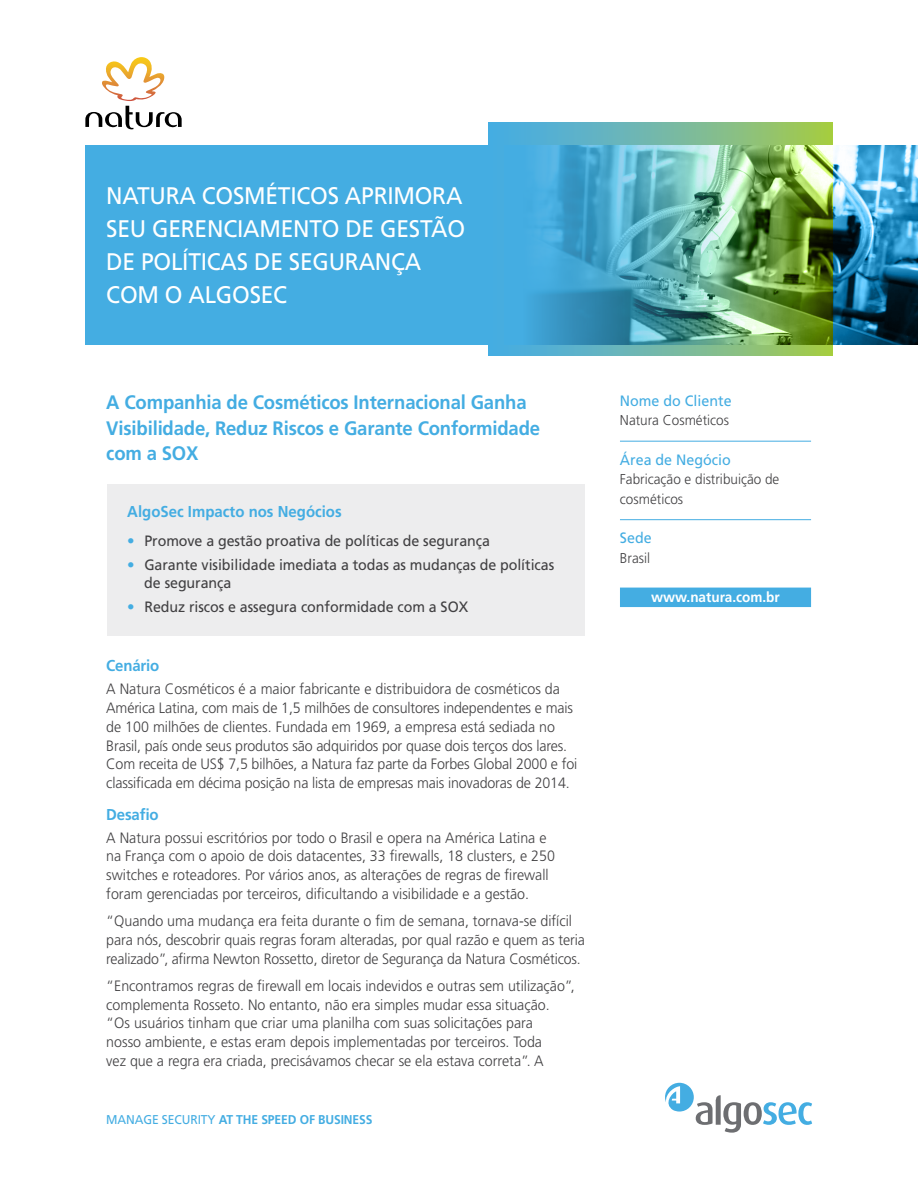
<style>
.page{position:relative;width:918px;height:1188px;background:#fff}
.page>*{position:absolute;margin:0;border:0;box-sizing:border-box;transform-origin:0 0}
.Page_Header{font:24px/33px "Frutiger LT Std";letter-spacing:-.01em;color:#fff;scale:.95 1}
.t1{font:700 19.5px/25.5px "Frutiger LT Std";letter-spacing:-.01em;color:#44ade2;scale:.95 1}
.Head_A_Business_impa{font:700 15.75px "Frutiger LT Std";color:#44ade2;scale:.95 1}
.L3_Sub{font:700 15.75px "Frutiger LT Std";letter-spacing:-.01em;color:#44ade2;scale:.95 1}
.L2_text{font:300 15px/18.8px "Frutiger LT Std";color:#414042;scale:.95 1}
.t2{font:15px "Frutiger LT Std";letter-spacing:-.005em;color:#414042;scale:.95 1}
.Right_sidebar_subs{font:15px "Frutiger LT Std";color:#44ade2;scale:.95 1}
.Right_sidebar_1st_li{font:15px "Frutiger LT Std";color:#44ade2;scale:.95 1}
.Right_sidebar_subs-2{font:15px "Frutiger LT Std";color:#44ade2}
.Right_sidebar_text{font:300 14.25px/19.5px "Frutiger LT Std";color:#414042;scale:.95 1}
.reverse_from_band{font:700 14.25px "Frutiger LT Std";color:#fff;scale:.95 1}
.t3{font:700 12.75px "Frutiger LT Std";letter-spacing:-.01em;color:#44ade2;scale:.95 1}
.s1{font-weight:400}
</style>
<div class="page">
<div style="left:107px;top:485px;width:477px;height:151px;background:#ededee"></div>
<div style="left:85px;top:145px;width:833px;height:200px;background:#44ade2"></div>
<svg style="left:489px;top:122px;width:344px;height:233px"></svg>
<hr style="left:620px;top:441px;width:191px;height:1px;background:#44ade2">
<hr style="left:620px;top:519px;width:191px;height:1px;background:#44ade2">
<div style="left:620px;top:588px;width:191px;height:19px;background:#44ade2"></div>
<img style="left:757px;top:145px;width:161px;height:200px">
<img style="left:504px;top:145px;width:253px;height:200px">
<svg style="left:85px;top:57px;width:97px;height:73px"></svg>
<svg style="left:665px;top:1083px;width:147px;height:50px"></svg>
<p class="Page_Header" style="left:106px;top:180px;width:379px">NATURA COSMÉTICOS APRIMORA<br>SEU GERENCIAMENTO DE GESTÃO<br>DE POLÍTICAS DE SEGURANÇA<br>COM O ALGOSEC</p>
<p class="t1" style="left:106px;top:390px;width:458px">A Companhia de Cosméticos Internacional Ganha<br>Visibilidade, Reduz Riscos e Garante Conformidade com a SOX</p>
<p class="Head_A_Business_impa" style="left:127px;top:503px;width:227px">AlgoSec Impacto nos Negócios</p>
<p class="t2" style="left:144px;top:532px;width:365px">Promove a gestão proativa de políticas de segurança</p>
<p class="Right_sidebar_subs-2" style="left:127px;top:532px;width:9px">•</p>
<p class="Right_sidebar_subs-2" style="left:127px;top:556px;width:9px">•</p>
<p class="Right_sidebar_subs-2" style="left:127px;top:598px;width:9px">•</p>
<p class="t2" style="left:144px;top:556px;width:433px">Garante visibilidade imediata a todas as mudanças de políticas</p>
<p class="t2" style="left:144px;top:574px;width:93px">de segurança</p>
<p class="t2" style="left:144px;top:598px;width:342px">Reduz riscos e assegura conformidade com a SOX</p>
<p class="L3_Sub" style="left:106px;top:657px;width:57px">Cenário</p>
<p class="L2_text" style="left:106px;top:680px;width:497px">A Natura Cosméticos aé maior fabricante e distribuidora de cosméticos da América Latina, com mais de 1,5 milhões de consultores independentes e mais de 100 milhões de clientes. Fundada em 1969, a empresa está sediada no Brasil, país onde seus produtos são adquiridos por quase dois terços dos lares.<br>Com receita de US$ 7,5 bilhões a, Natura faz parte da Forbes Global 2000 e foi classificada em décima posição na lista de empresas mais inovadoras de 2014.</p>
<p class="L3_Sub" style="left:106px;top:805px;width:57px">Desafio</p>
<p class="L2_text" style="left:106px;top:828px;width:474px">A Natura possui escritórios por todo o Brasil e opera na América Latina e na França com o apoio de dois datacentes, 33 firewalls, 18 clusters e, 250 switches e roteadores. Por vários anos, as alterações de regras de firewall foram gerenciadas por terceiros, dificultando a visibilidade ae gestão.</p>
<p class="L2_text" style="left:106px;top:912px;width:505px">“Quando uma mudança era feita durante o fim de semana, tornava-se difícil para nós, descobrir quais regras foram alteradas, por qual razão e quem as teria realizado ,” afirma Newton Rossetto, diretor de Segurança da Natura Cosméticos.</p>
<p class="L2_text" style="left:106px;top:976px;width:495px">“Encontramos regras de firewall em locais indevidos e outras sem utilização ,“ complementa Rosseto. No entanto, não era simples mudar essa situação. “Os usuários tinham que criar uma planilha com suas solicitações para<br>nosso ambiente e, estas eram depois implementadas por terceiros. Toda<br>vez que a regra era criada, precisávamos checar se ela estava correta A.”</p>
<p class="t3" style="left:106px;top:1112px;width:282px"><span class="s1">MANAGE SECURITY</span> AT THE SPEED OF BUSINESS</p>
<p class="Right_sidebar_1st_li" style="left:620px;top:392px;width:119px">Nome do Cliente</p>
<p class="Right_sidebar_text" style="left:620px;top:411px;width:116px">Natura Cosméticos</p>
<p class="Right_sidebar_subs" style="left:620px;top:451px;width:118px">Área de Negócio</p>
<p class="Right_sidebar_text" style="left:620px;top:470px;width:169px">Fabricação e distribuição de cosméticos</p>
<p class="Right_sidebar_subs" style="left:620px;top:529px;width:35px">Sede</p>
<p class="Right_sidebar_text" style="left:620px;top:548px;width:33px">Brasil</p>
<p class="reverse_from_band" style="left:651px;top:589px;width:137px">www.natura.com.br</p>
</div>
